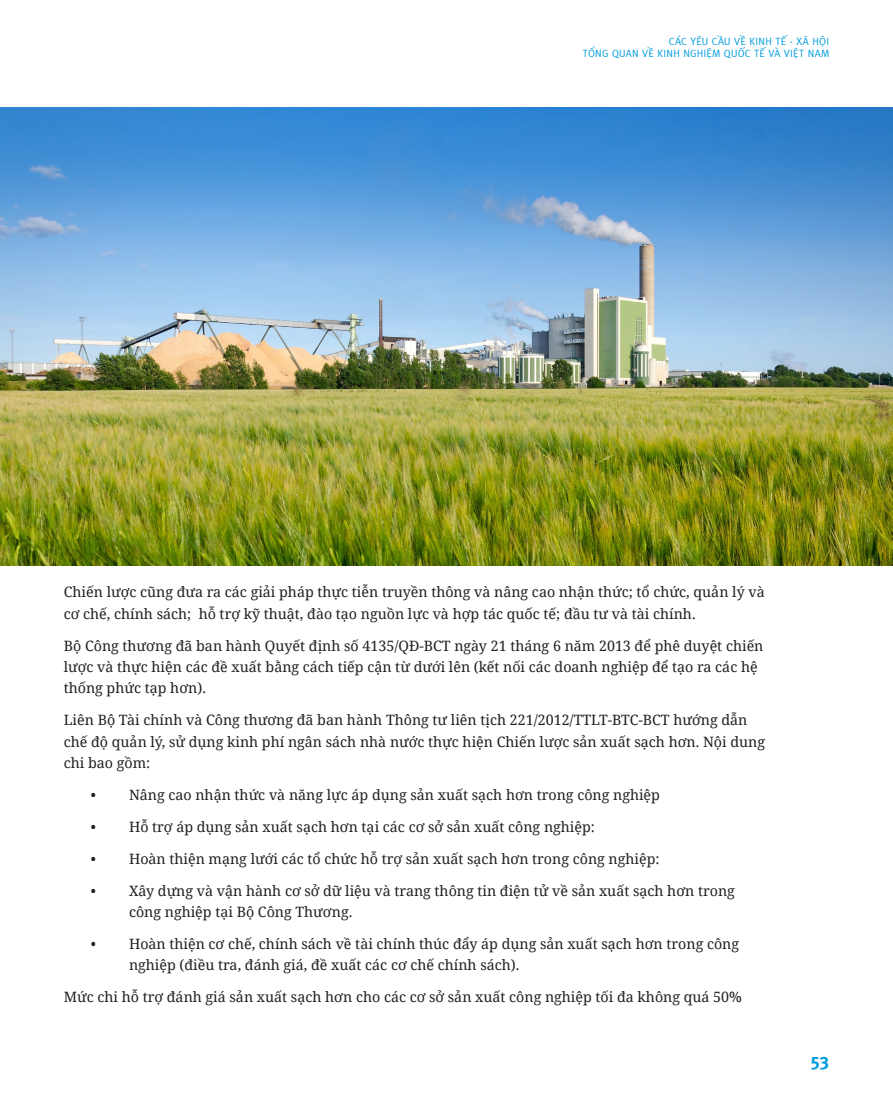
<style>
.page{position:relative;width:893px;height:1106px;background:#fff}
.page>*{position:absolute;margin:0;border:0;box-sizing:border-box;transform-origin:0 0}
.t1{font:700 18px "Meta Pro";color:#009cdc}
.Paragraph_Style_6{font:14.25px/21.3px "Noto Serif";color:#231f20}
.Paragraph_Style_3{font:14.25px/21.3px "Noto Serif";color:#231f20}
.t2{font:10.5px/12.6px "SFU Meta Caps";letter-spacing:.02em;color:#009cdc;text-align:right}
</style>
<div class="page">
<img style="left:0;top:107px;width:893px;height:458px">
<p class="t2" style="left:583px;top:33px;width:248px">CÁC YÊU CẦU VỀ KINH TẾ - XÃ HỘI<br>TỔNG QUAN VỀ KINH NGHIỆM QUỐC TẾ VÀ VIỆT NAM</p>
<p class="Paragraph_Style_6" style="left:64px;top:581px;width:702px">Chiến lược cũng đưa ra các giải pháp thực tiễn truyền thông và nâng cao nhận thức; tổ chức, quản lý và cơ chế, chính sách; hỗ trợ kỹ thuật, đào tạo nguồn lực và hợp tác quốc tế; đầu tư và tài chính.</p>
<p class="Paragraph_Style_6" style="left:64px;top:634px;width:701px">Bộ Công thương đã ban hành Quyết định số 4135/QĐ-BCT ngày 21 tháng 6 năm 2013 để phê duyệt chiến lược và thực hiện các đề xuất bằng cách tiếp cận từ dưới lên (kết nối các doanh nghiệp để tạo ra các hệ thống phức tạp hơn).</p>
<p class="Paragraph_Style_6" style="left:64px;top:709px;width:703px">Liên Bộ Tài chính và Công thương đã ban hành Thông tư liên tịch 221/2012/TTLT-BTC-BCT hướng dẫn chế độ quản lý, sử dụng kinh phí ngân sách nhà nước thực hiện Chiến lược sản xuất sạch hơn. Nội dung chi bao gồm:</p>
<p class="Paragraph_Style_3" style="left:91px;top:783px;width:571px">• Nâng cao nhận thức và năng lực áp dụng sản xuất sạch hơn trong công nghiệp</p>
<p class="Paragraph_Style_3" style="left:91px;top:815px;width:506px">• Hỗ trợ áp dụng sản xuất sạch hơn tại các cơ sở sản xuất công nghiệp:</p>
<p class="Paragraph_Style_3" style="left:91px;top:847px;width:570px">• Hoàn thiện mạng lưới các tổ chức hỗ trợ sản xuất sạch hơn trong công nghiệp:</p>
<p class="Paragraph_Style_3" style="left:129px;top:879px;width:607px;text-indent:-38px">• Xây dựng và vận hành cơ sở dữ liệu và trang thông tin điện tử về sản xuất sạch hơn trong công nghiệp tại Bộ Công Thương.</p>
<p class="Paragraph_Style_3" style="left:129px;top:932px;width:612px;text-indent:-38px">• Hoàn thiện cơ chế, chính sách về tài chính thúc đẩy áp dụng sản xuất sạch hơn trong công nghiệp (điều tra, đánh giá, đề xuất các cơ chế chính sách).</p>
<p class="Paragraph_Style_6" style="left:64px;top:986px;width:680px">Mức chi hỗ trợ đánh giá sản xuất sạch hơn cho các cơ sở sản xuất công nghiệp tối đa không quá 50%</p>
<p class="t1" style="left:811px;top:1051px;width:20px">53</p>
</div>
